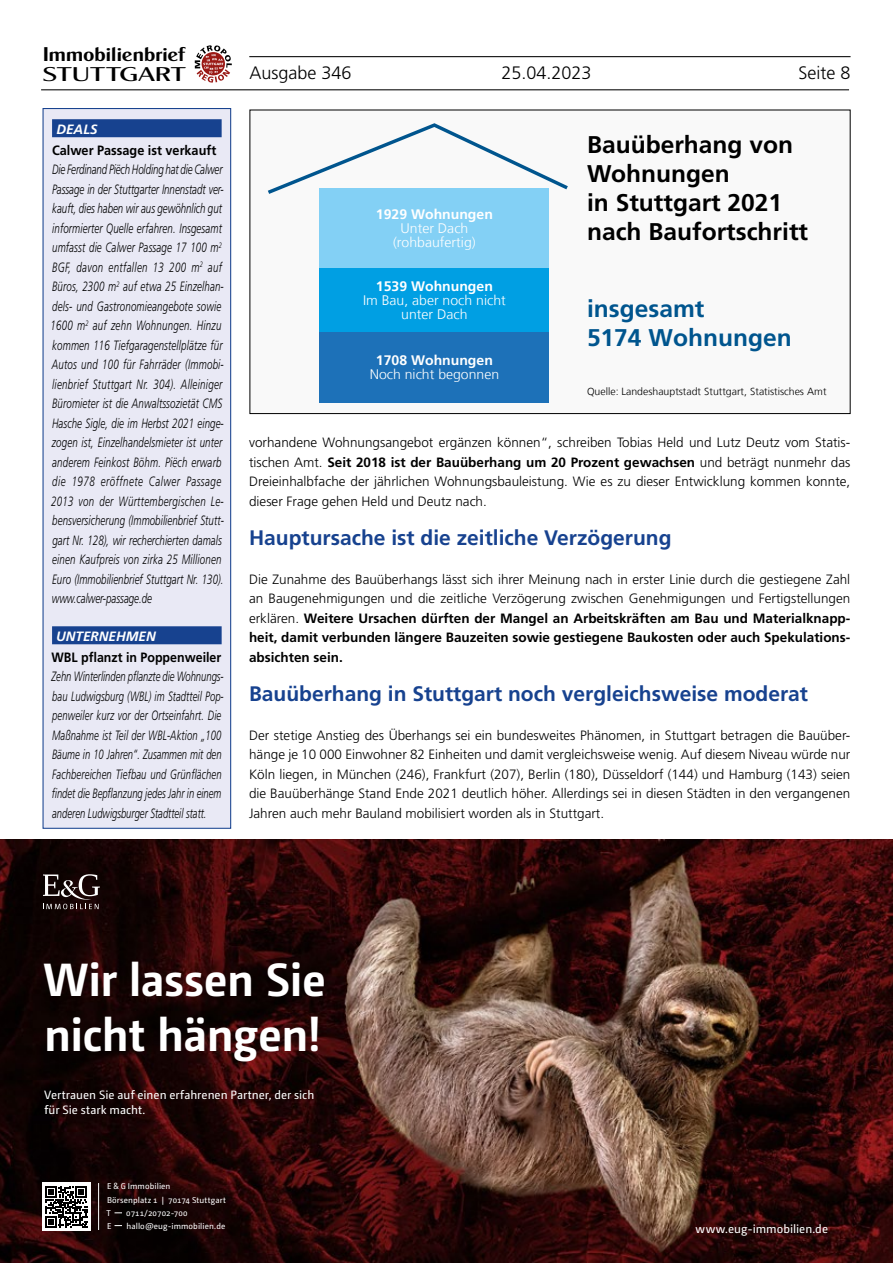
<style>
.page{position:relative;width:893px;height:1263px;background:#fff}
.page>*{position:absolute;margin:0;border:0;box-sizing:border-box;transform-origin:0 0}
.t1{font:700 46.5px/55.8px "Camingo Dos";letter-spacing:-.01em;color:#fff}
.t2{font:700 24.15px/29px "Frutiger LT Com";color:#000}
.t3{font:700 24.15px/29px "Frutiger LT Com";color:#00558e}
.t4{font:700 21px "Frutiger";color:#17428f}
.t5{font:19.95px "Cg Globe Gothic Bd";letter-spacing:-.02em;color:#000;scale:1.07 1}
.t6{font:19.95px "Cg Globe Gothic Dm";letter-spacing:-.02em;color:#000;scale:1.44 1}
.t7{font:300 18px "Frutiger";color:#000}
.t8{font:300 13.8px/13.8px "Frutiger LT Com";color:#fff;text-align:center}
.t9{font:700 13.8px "Frutiger LT Com";color:#fff}
.t10{font:300 13.5px/19.5px "Frutiger";color:#000;text-align:justify}
.t11{font:italic 300 13.5px/19.5px "Frutiger";letter-spacing:.015em;color:#000;scale:.72 1}
.t12{font:italic 300 13.5px/19.5px "Frutiger";letter-spacing:.015em;color:#000;scale:.7 1}
.t13{font:700 13.5px "Frutiger";color:#000;scale:.94 1}
.t14{font:700 13.5px "Frutiger";color:#000;scale:.92 1}
.t15{font:italic 700 13.5px "Frutiger";color:#fff}
.t16{font:12px/15px "Camingo Dos";color:#fff}
.t17{font:300 10.35px "Frutiger LT Com";color:#000}
.t18{font:8.4px/13.2px "Camingo Dos";letter-spacing:.01em;color:#fff}
.s1{font-weight:700}
</style>
<div class="page">
<hr style="left:41px;top:89px;width:808px;height:1px;background:#000">
<svg style="left:195px;top:45px;width:37px;height:38px"></svg>
<hr style="left:249px;top:56px;width:602px;height:1px;background:#000">
<div style="left:43px;top:109px;width:188px;height:719px;background:#e9e9f5"></div>
<div style="left:52px;top:119px;width:170px;height:18px;background:#17428f"></div>
<div style="left:52px;top:626px;width:170px;height:18px;background:#17428f"></div>
<div style="left:43px;top:108px;width:188px;height:721px;border:1px solid #17428f"></div>
<img style="left:0;top:840px;width:893px;height:423px">
<svg style="left:44px;top:874px;width:56px;height:35px;background:#493d3c"></svg>
<hr style="left:98px;top:1183px;width:1px;height:47px;background:#fff">
<div style="left:42px;top:1182px;width:48px;height:48px;background:#fff"></div>
<svg style="left:45px;top:1186px;width:43px;height:42px"></svg>
<div style="left:250px;top:110px;width:600px;height:304px;background:#f9f9f9"></div>
<div style="left:320px;top:188px;width:229px;height:86px;background:#83d0f5"></div>
<div style="left:320px;top:268px;width:229px;height:70px;background:#009fe3"></div>
<div style="left:320px;top:332px;width:229px;height:70px;background:#1d71b8"></div>
<svg style="left:267px;top:123px;width:301px;height:74px"></svg>
<h3 class="t5" style="left:43px;top:42px;width:135px">Immobilienbrief</h3>
<h3 class="t6" style="left:43px;top:62px;width:101px">STUTTGART</h3>
<h3 class="t7" style="left:249px;top:63px;width:104px">Ausgabe 346</h3>
<h3 class="t7" style="left:501px;top:63px;width:92px">25.04.2023</h3>
<h3 class="t7" style="left:799px;top:63px;width:54px">Seite 8</h3>
<p class="t15" style="left:56px;top:121px;width:43px">DEALS</p>
<p class="t13" style="left:52px;top:142px;width:176px">Calwer Passage ist verkauft</p>
<p class="t11" style="left:50px;top:160px;width:242px">Die Ferdinand Piëch Holding hat die Calwer Passage in der Stuttgarter Innenstadt ver&shy;kauft, dies haben wir aus gewöhnlich gut informierter Quelle erfahren. Insgesamt umfasst die Calwer Passage 17 100 m<sup>2<br></sup>BGF, davon entfallen 13 200 m<sup>2</sup> auf Büros, 2300 m<sup>2</sup> auf etwa 25 Einzelhan&shy;dels- und Gastronomieangebote sowie 1600 m<sup>2</sup> auf zehn Wohnungen. Hinzu kommen 116 Tiefgaragenstellplätze für Autos und 100 für Fahrräder (Immobi&shy;lienbrief Stuttgart Nr. 304). Alleiniger Büromieter ist die Anwaltssozietät CMS Hasche Sigle, die im Herbst 2021 einge&shy;zogen ist, Einzelhandelsmieter ist unter anderem Feinkost Böhm. Piëch erwarb die 1978 eröffnete Calwer Passage 2013 von der Württembergischen Le&shy;bensversicherung (Immobilienbrief Stutt&shy;gart Nr. 128), wir recherchierten damals einen Kaufpreis von zirka 25 Millionen Euro (Immobilienbrief Stuttgart Nr. 130). www.calwer-passage.de</p>
<p class="t15" style="left:56px;top:628px;width:101px">UNTERNEHMEN</p>
<p class="t14" style="left:52px;top:649px;width:186px">WBL pflanzt in Poppenweiler</p>
<p class="t12" style="left:52px;top:667px;width:247px">Zehn Winterlinden pflanzte die Wohnungs&shy;bau Ludwigsburg (WBL) im Stadtteil Pop&shy;penweiler kurz vor der Ortseinfahrt. Die Maßnahme ist Teil der WBL-Aktion „100<br>Bäume in 10 Jahren“. Zusammen mit den Fachbereichen Tiefbau und Grünflächen findet die Bepflanzung jedes Jahr in einem anderen Ludwigsburger Stadtteil statt.</p>
<p class="t9" style="left:376px;top:206px;width:119px">1929 Wohnungen</p>
<p class="t8" style="left:393px;top:221px;width:84px">Unter Dach (rohbaufertig)</p>
<p class="t9" style="left:376px;top:278px;width:119px">1539 Wohnungen</p>
<p class="t8" style="left:363px;top:294px;width:144px">Im Bau, aber noch nicht unter Dach</p>
<p class="t9" style="left:376px;top:352px;width:119px">1708 Wohnungen</p>
<p class="t8" style="left:370px;top:367px;width:131px">Noch nicht begonnen</p>
<h2 class="t2" style="left:587px;top:131px;width:223px">Bauüberhang von<br>Wohnungen<br>in Stuttgart 2021 nach Baufortschritt</h2>
<h2 class="t3" style="left:587px;top:294px;width:206px">insgesamt<br>5174 Wohnungen</h2>
<p class="t17" style="left:587px;top:385px;width:241px">Quelle: Landeshauptstadt Stuttgart, Statistisches Amt</p>
<p class="t10" style="left:249px;top:433px;width:603px">vorhandene Wohnungsangebot ergänzen können“, schreiben Tobias Held und Lutz Deutz vom Statis&shy;tischen Amt. <span class="s1">Seit 2018 ist der Bauüberhang um 20 Prozent gewachsen</span> und beträgt nunmehr das Dreieinhalbfache der jährlichen Wohnungsbauleistung. Wie es zu dieser Entwicklung kommen konnte, dieser Frage gehen Held und Deutz nach.</p>
<h3 class="t4" style="left:249px;top:525px;width:424px">Hauptursache ist die zeitliche Verzögerung</h3>
<p class="t10" style="left:249px;top:569px;width:603px">Die Zunahme des Bauüberhangs lässt sich ihrer Meinung nach in erster Linie durch die gestiegene Zahl an Baugenehmigungen und die zeitliche Verzögerung zwischen Genehmigungen und Fertigstellungen erklären. <span class="s1">Weitere Ursachen dürften der Mangel an Arbeitskräften am Bau und Materialknapp&shy;heit, damit verbunden längere Bauzeiten sowie gestiegene Baukosten oder auch Spekulations&shy;absichten sein.</span></p>
<h3 class="t4" style="left:249px;top:681px;width:560px">Bauüberhang in Stuttgart noch vergleichsweise moderat</h3>
<p class="t10" style="left:249px;top:725px;width:603px">Der stetige Anstieg des Überhangs sei ein bundesweites Phänomen, in Stuttgart betragen die Bauüber&shy;hänge je 10 000 Einwohner 82 Einheiten und damit vergleichsweise wenig. Auf diesem Niveau würde nur Köln liegen, in München (246), Frankfurt (207), Berlin (180), Düsseldorf (144) und Hamburg (143) seien die Bauüberhänge Stand Ende 2021 deutlich höher. Allerdings sei in diesen Städten in den vergangenen Jahren auch mehr Bauland mobilisiert worden als in Stuttgart.</p>
<h1 class="t1" style="left:42px;top:951px;width:285px">Wir lassen Sie nicht hängen!</h1>
<p class="t16" style="left:44px;top:1087px;width:272px">Vertrauen Sie auf einen erfahrenen Partner, der sich für Sie stark macht.</p>
<p class="t18" style="left:106px;top:1180px;width:121px">E &amp; G Immobilien<br>Börsenplatz 1 | 70174 Stuttgart<br>T<br>E</p>
<p class="t18" style="left:126px;top:1206px;width:101px">0711/20702-700 hallo@eug-immobilien.de</p>
<p class="t16" style="left:696px;top:1221px;width:134px">www.eug-immobilien.de</p>
</div>
